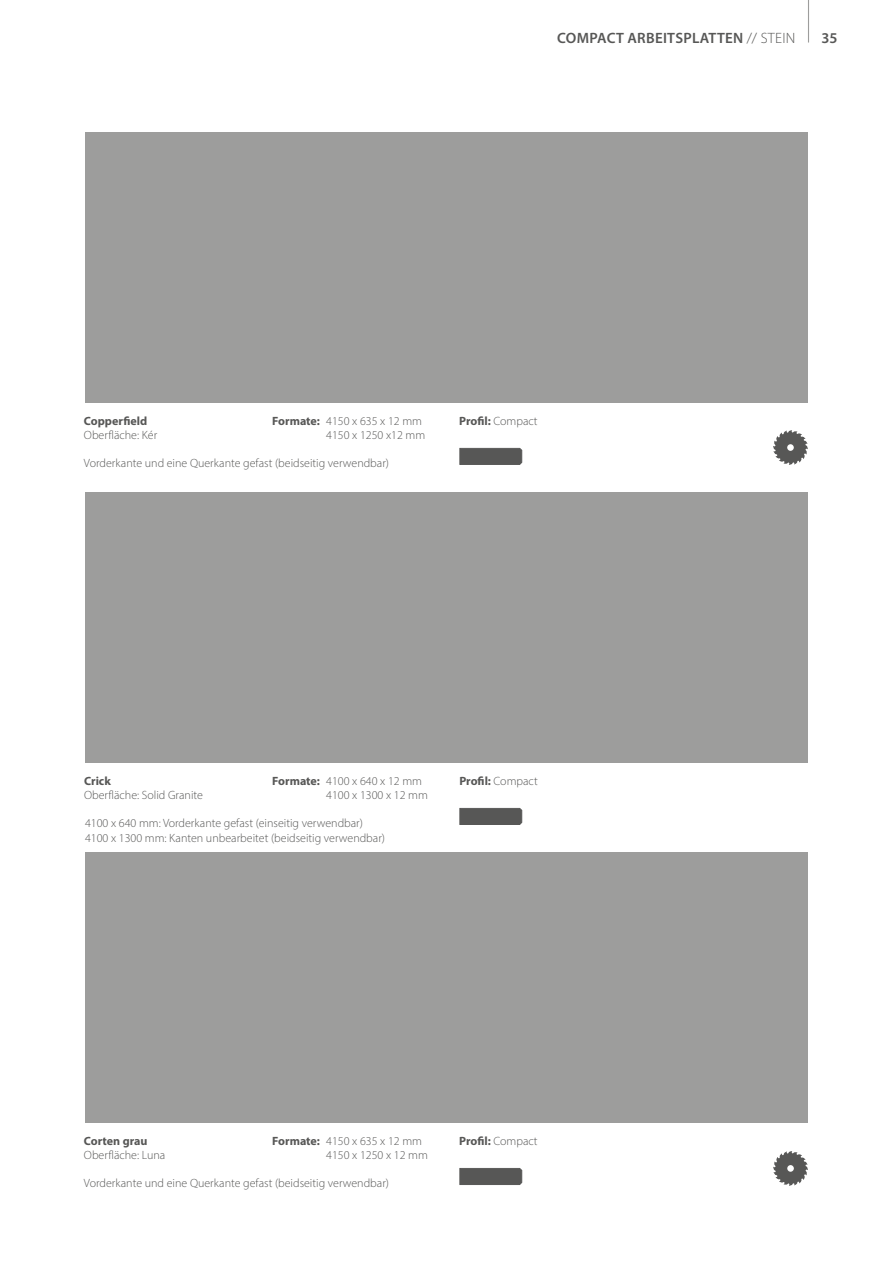
<style>
.page{position:relative;width:893px;height:1263px;background:#fff}
.page>*{position:absolute;margin:0;border:0;box-sizing:border-box;transform-origin:0 0}
.t1{font:600 15px "Myriad Pro";letter-spacing:.02em;color:#575756}
.t2{font:300 12px/14.4px "Myriad Pro";color:#575756}
.t3{font:700 12px "Myriad Pro";color:#575756}
.s1{font-weight:300}
.s2{font-weight:700}
</style>
<div class="page">
<div style="left:85px;top:133px;width:723px;height:270px;background:#9d9d9c"></div>
<div style="left:85px;top:493px;width:723px;height:270px;background:#9d9d9c"></div>
<div style="left:85px;top:853px;width:723px;height:270px;background:#9d9d9c"></div>
<svg style="left:773px;top:430px;width:35px;height:35px"></svg>
<svg style="left:459px;top:1168px;width:63px;height:17px"></svg>
<svg style="left:459px;top:448px;width:63px;height:17px"></svg>
<svg style="left:459px;top:808px;width:63px;height:17px"></svg>
<svg style="left:773px;top:1151px;width:35px;height:35px"></svg>
<hr style="left:808px;top:0;width:1px;height:43px;background:#9d9d9c">
<p class="t1" style="left:557px;top:28px;width:240px">COMPACT ARBEITSPLATTEN <span class="s1">// STEIN</span></p>
<p class="t1" style="left:821px;top:28px;width:18px">35</p>
<p class="t3" style="left:84px;top:413px;width:65px">Copperfield</p>
<p class="t2" style="left:84px;top:428px;width:75px">Oberfläche: Kér</p>
<p class="t2" style="left:272px;top:414px;width:155px;text-align:right"><span class="s2">Formate:</span> 4150 x 635 x 12 mm<br>4150 x 1250 x12 mm</p>
<p class="t2" style="left:84px;top:456px;width:307px">Vorderkante und eine Querkante gefast (beidseitig verwendbar)</p>
<p class="t3" style="left:459px;top:413px;width:80px">Profil: <span class="s1">Compact</span></p>
<p class="t3" style="left:84px;top:773px;width:28px">Crick</p>
<p class="t2" style="left:84px;top:788px;width:120px">Oberfläche: Solid Granite</p>
<p class="t2" style="left:326px;top:774px;width:103px;text-indent:-54px"><span class="s2">Formate:</span> 4100 x 640 x 12 mm<br>4100 x 1300 x 12 mm</p>
<p class="t2" style="left:85px;top:816px;width:302px">4100 x 640 mm: Vorderkante gefast (einseitig verwendbar)<br>4100 x 1300 mm: Kanten unbearbeitet (beidseitig verwendbar)</p>
<p class="t3" style="left:459px;top:773px;width:80px">Profil: <span class="s1">Compact</span></p>
<p class="t3" style="left:84px;top:1133px;width:65px">Corten grau</p>
<p class="t2" style="left:84px;top:1148px;width:83px">Oberfläche: Luna</p>
<p class="t2" style="left:326px;top:1133px;width:103px;text-indent:-54px"><span class="s2">Formate:</span> 4150 x 635 x 12 mm<br>4150 x 1250 x 12 mm</p>
<p class="t2" style="left:84px;top:1176px;width:307px">Vorderkante und eine Querkante gefast (beidseitig verwendbar)</p>
<p class="t3" style="left:459px;top:1133px;width:80px">Profil: <span class="s1">Compact</span></p>
</div>
